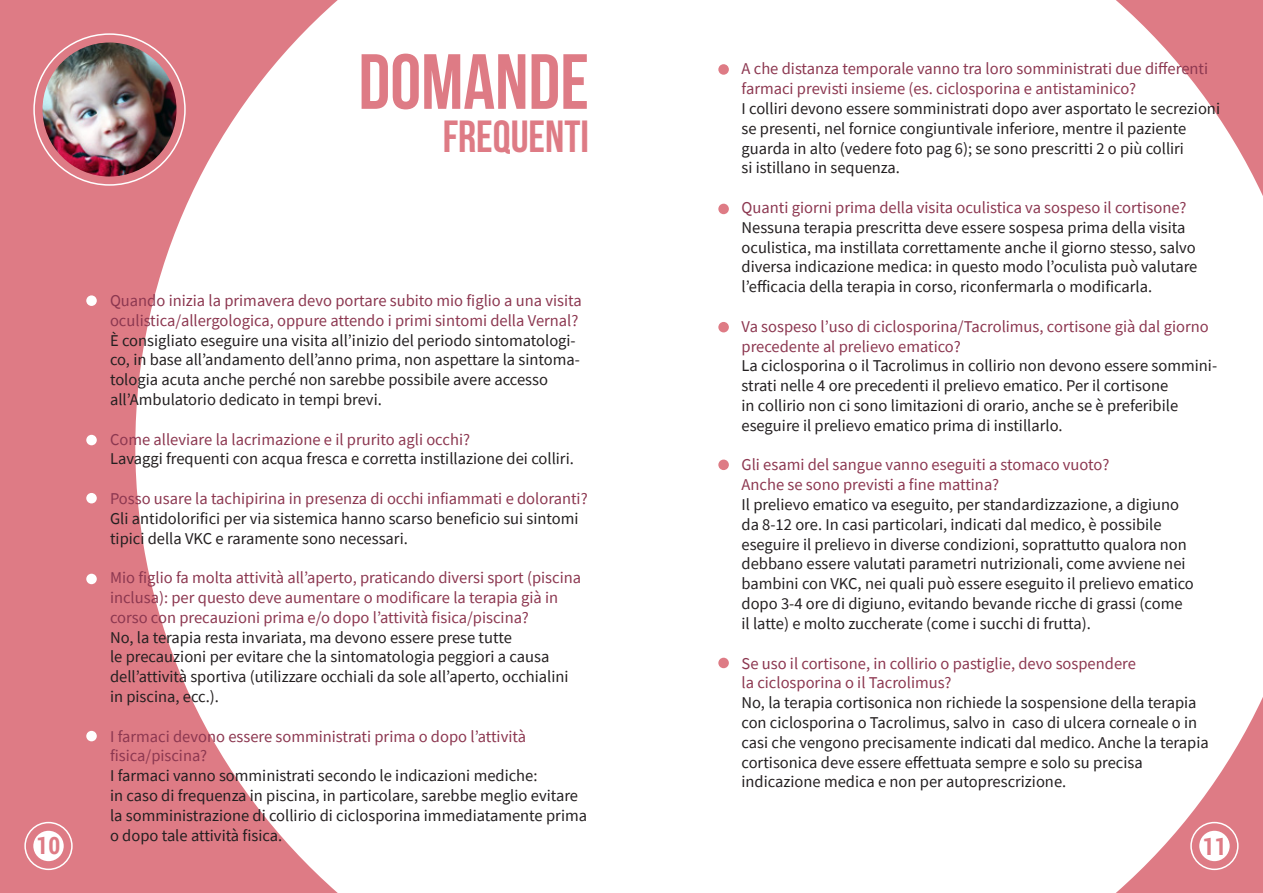
<style>
.page{position:relative;width:1263px;height:893px;background:#fff}
.page>*{position:absolute;margin:0;border:0;box-sizing:border-box;transform-origin:0 0}
.t1{font:700 78px "Bebas Neue";color:#de7b85}
.t2{font:700 45px "Bebas Neue";color:#de7b85}
.t3{font:700 24px "Roboto Condensed";color:#de7b85}
.t4{font:16.5px/19.8px "Source Sans Pro";color:#231f20}
.t5{font:16.5px/19.8px "Source Sans Pro";color:#8c3750}
</style>
<div class="page">
<svg style="left:1116px;top:697px;width:147px;height:196px"></svg>
<svg style="left:0;top:0;width:338px;height:893px;fill:#de7b85"></svg>
<div style="left:33px;top:831px;width:31px;height:30px;background:#fff;border-radius:50%"></div>
<img style="left:43px;top:43px;width:134px;height:134px;border-radius:67px">
<svg style="left:1116px;top:0;width:147px;height:196px"></svg>
<div style="left:1199px;top:831px;width:31px;height:30px;background:#fff;border-radius:50%"></div>
<div style="left:24px;top:822px;width:49px;height:48px;border:2px solid #fff;border-radius:50%"></div>
<div style="left:1190px;top:822px;width:48px;height:48px;border:2px solid #fff;border-radius:50%"></div>
<div style="left:86px;top:295px;width:11px;height:11px;background:#fff;border-radius:50%"></div>
<div style="left:718px;top:64px;width:11px;height:11px;background:#de7b85;border-radius:50%"></div>
<div style="left:718px;top:204px;width:11px;height:10px;background:#de7b85;border-radius:50%"></div>
<div style="left:718px;top:322px;width:11px;height:10px;background:#de7b85;border-radius:50%"></div>
<div style="left:718px;top:460px;width:11px;height:10px;background:#de7b85;border-radius:50%"></div>
<div style="left:718px;top:658px;width:11px;height:10px;background:#de7b85;border-radius:50%"></div>
<div style="left:86px;top:435px;width:11px;height:10px;background:#fff;border-radius:50%"></div>
<div style="left:86px;top:493px;width:11px;height:10px;background:#fff;border-radius:50%"></div>
<div style="left:86px;top:574px;width:11px;height:10px;background:#fff;border-radius:50%"></div>
<div style="left:86px;top:731px;width:11px;height:10px;background:#fff;border-radius:50%"></div>
<h1 class="t1" style="left:358px;top:39px;width:232px">DOMANDE</h1>
<h2 class="t2" style="left:443px;top:112px;width:148px">FREQUENTI</h2>
<p class="t5" style="left:741px;top:59px;width:468px">A che distanza temporale vanno tra loro somministrati due differenti farmaci previsti insieme (es. ciclosporina e antistaminico?</p>
<p class="t4" style="left:741px;top:99px;width:480px">I colliri devono essere somministrati dopo aver asportato le secrezioni se presenti, nel fornice congiuntivale inferiore, mentre il paziente guarda in alto (vedere foto pag 6); se sono prescritti 2 o più colliri<br>si istillano in sequenza.</p>
<p class="t5" style="left:741px;top:198px;width:447px">Quanti giorni prima della visita oculistica va sospeso il cortisone?</p>
<p class="t4" style="left:741px;top:217px;width:457px">Nessuna terapia prescritta deve essere sospesa prima della visita oculistica, ma instillata correttamente anche il giorno stesso, salvo diversa indicazione medica: in questo modo l’oculista può valutare l’efficacia della terapia in corso, riconfermarla o modificarla.</p>
<p class="t5" style="left:741px;top:316px;width:469px">Va sospeso l’uso di ciclosporina/Tacrolimus, cortisone già dal giorno precedente al prelievo ematico?</p>
<p class="t4" style="left:741px;top:356px;width:477px">La ciclosporina o il Tacrolimus in collirio non devono essere sommini&shy;strati nelle 4 ore precedenti il prelievo ematico. Per il cortisone<br>in collirio non ci sono limitazioni di orario, anche se è preferibile eseguire il prelievo ematico prima di instillarlo.</p>
<p class="t5" style="left:741px;top:455px;width:369px">Gli esami del sangue vanno eseguiti a stomaco vuoto?<br>Anche se sono previsti a fine mattina?</p>
<p class="t4" style="left:741px;top:495px;width:454px">Il prelievo ematico va eseguito, per standardizzazione, a digiuno da 8-12 ore. In casi particolari, indicati dal medico, è possibile eseguire il prelievo in diverse condizioni, soprattutto qualora non debbano essere valutati parametri nutrizionali, come avviene nei bambini con VKC, nei quali può essere eseguito il prelievo ematico dopo 3-4 ore di digiuno, evitando bevande ricche di grassi (come il latte) e molto zuccherate (come i succhi di frutta).</p>
<p class="t5" style="left:741px;top:653px;width:396px">Se uso il cortisone, in collirio o pastiglie, devo sospendere la ciclosporina o il Tacrolimus?</p>
<p class="t4" style="left:741px;top:693px;width:469px">No, la terapia cortisonica non richiede la sospensione della terapia con ciclosporina o Tacrolimus, salvo in caso di ulcera corneale o in casi che vengono precisamente indicati dal medico. Anche la terapia cortisonica deve essere effettuata sempre e solo su precisa indicazione medica e non per autoprescrizione.</p>
<p class="t5" style="left:110px;top:290px;width:473px">Quando inizia la primavera devo portare subito mio figlio a una visita oculistica/allergologica, oppure attendo i primi sintomi della Vernal?</p>
<p class="t4" style="left:110px;top:330px;width:471px">È consigliato eseguire una visita all’inizio del periodo sintomatologi&shy;co, in base all’andamento dell’anno prima, non aspettare la sintoma&shy;tologia acuta anche perché non sarebbe possibile avere accesso all’Ambulatorio dedicato in tempi brevi.</p>
<p class="t5" style="left:110px;top:429px;width:361px">Come alleviare la lacrimazione e il prurito agli occhi?</p>
<p class="t4" style="left:110px;top:449px;width:465px">Lavaggi frequenti con acqua fresca e corretta instillazione dei colliri.</p>
<p class="t5" style="left:110px;top:488px;width:479px">Posso usare la tachipirina in presenza di occhi infiammati e doloranti?</p>
<p class="t4" style="left:110px;top:508px;width:470px">Gli antidolorifici per via sistemica hanno scarso beneficio sui sintomi tipici della VKC e raramente sono necessari.</p>
<p class="t5" style="left:110px;top:568px;width:472px">Mio figlio fa molta attività all’aperto, praticando diversi sport (piscina inclusa): per questo deve aumentare o modificare la terapia già in corso con precauzioni prima e/o dopo l’attività fisica/piscina?</p>
<p class="t4" style="left:110px;top:627px;width:460px">No, la terapia resta invariata, ma devono essere prese tutte<br>le precauzioni per evitare che la sintomatologia peggiori a causa dell’attività sportiva (utilizzare occhiali da sole all’aperto, occhialini in piscina, ecc.).</p>
<p class="t5" style="left:110px;top:726px;width:417px">I farmaci devono essere somministrati prima o dopo l’attività fisica/piscina?</p>
<p class="t4" style="left:110px;top:766px;width:478px">I farmaci vanno somministrati secondo le indicazioni mediche:<br>in caso di frequenza in piscina, in particolare, sarebbe meglio evitare la somministrazione di collirio di ciclosporina immediatamente prima o dopo tale attività fisica.</p>
<h3 class="t3" style="left:37px;top:832px;width:25px">10</h3>
<h3 class="t3" style="left:1203px;top:832px;width:25px">11</h3>
</div>
